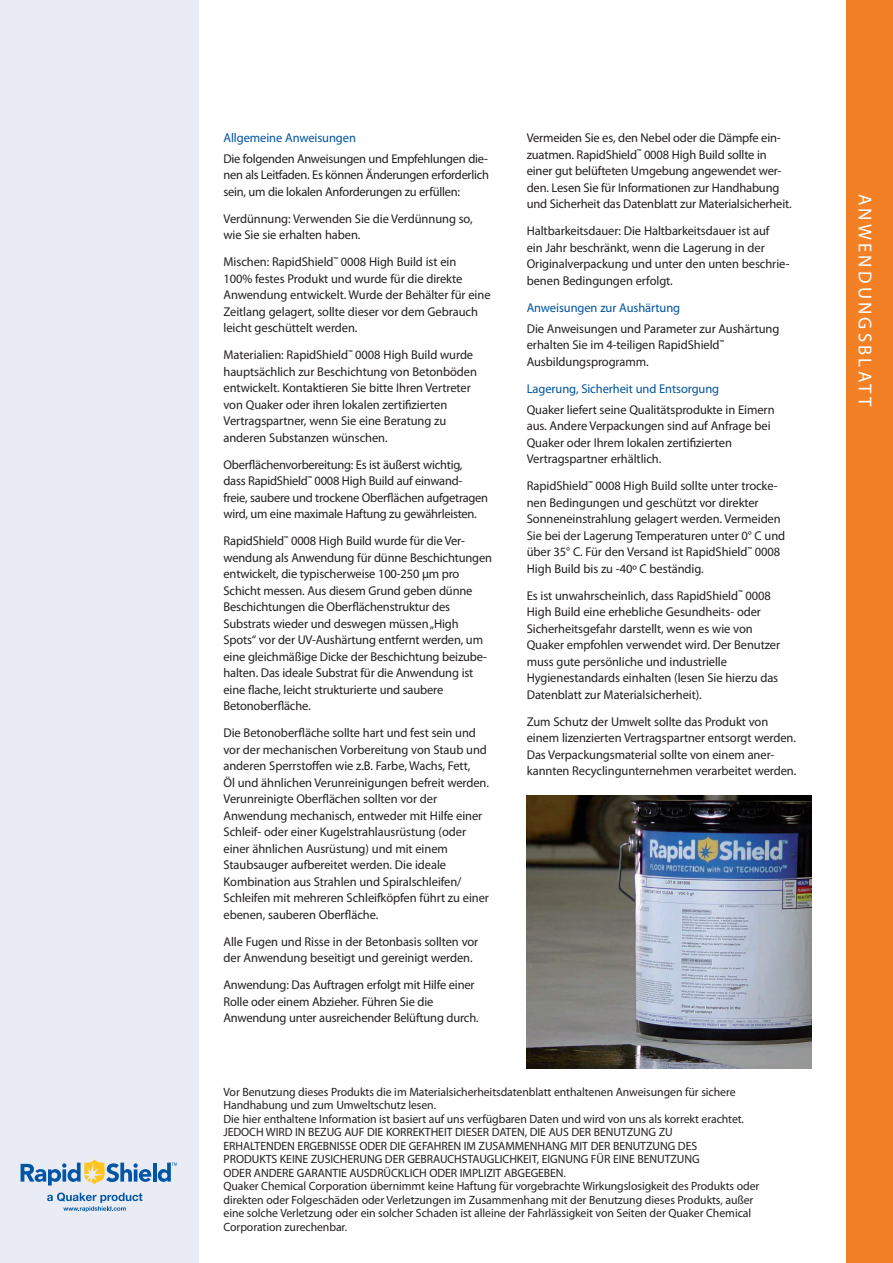
<style>
.page{position:relative;width:893px;height:1263px;background:#fff}
.page>*{position:absolute;margin:0;border:0;box-sizing:border-box;transform-origin:0 0}
.TXT_Balk_rechts{font:18.75px "Myriad Pro";letter-spacing:.17em;color:#fff}
.Platte_TXT{font:12.75px/16.5px "Myriad Pro";letter-spacing:-.005em;color:#231f20}
.Platte_TXT-2{font:12.75px/16.5px "Myriad Pro";letter-spacing:-.025em;color:#231f20}
.Platte_TXT-3{font:12px/13.5px "Myriad Pro";letter-spacing:-.005em;color:#231f20}
.s1{color:#0153a0}
</style>
<div class="page">
<div style="left:0;top:0;width:198px;height:1263px;background:#e9ecf5"></div>
<div style="left:847px;top:0;width:46px;height:1263px;background:#f48026"></div>
<svg style="left:47px;top:1192px;width:95px;height:20px"></svg>
<svg style="left:21px;top:1159px;width:130px;height:26px"></svg>
<hr style="left:153px;top:1162px;width:3px;height:19px;background:#0155a5">
<svg style="left:158px;top:1162px;width:19px;height:20px"></svg>
<img style="left:527px;top:795px;width:285px;height:273px">
<p class="Platte_TXT" style="left:224px;top:127px;width:266px;line-height:21px"><span class="s1">Allgemeine Anweisungen<br></span>Die folgenden Anweisungen und Empfehlungen die-</p>
<p class="Platte_TXT-2" style="left:224px;top:166px;width:267px">nen als Leitfaden. Es können Änderungen erforderlich sein, um die lokalen Anforderungen zu erfüllen:</p>
<p class="Platte_TXT" style="left:224px;top:210px;width:251px">Verdünnung: Verwenden Sie die Verdünnung so, wie Sie sie erhalten haben.</p>
<p class="Platte_TXT" style="left:224px;top:253px;width:269px">Mischen: RapidShield<sup>™</sup> 0008 High Build ist ein<br>100% festes Produkt und wurde für die direkte Anwendung entwickelt. Wurde der Behälter für eine Zeitlang gelagert, sollte dieser vor dem Gebrauch leicht geschüttelt werden.</p>
<p class="Platte_TXT" style="left:224px;top:346px;width:255px">Materialien: RapidShield<sup>™</sup> 0008 High Build wurde hauptsächlich zur Beschichtung von Betonböden entwickelt. Kontaktieren Sie bitte Ihren Vertreter von Quaker oder ihren lokalen zertifizierten Vertragspartner, wenn Sie eine Beratung zu anderen Substanzen wünschen.</p>
<p class="Platte_TXT" style="left:224px;top:456px;width:266px">Oberflächenvorbereitung: Es ist äußerst wichtig,<br>dass RapidShield<sup>™</sup> 0008 High Build auf einwand&shy;freie, saubere und trockene Oberflächen aufgetragen wird, um eine maximale Haftung zu gewährleisten.</p>
<p class="Platte_TXT" style="left:224px;top:532px;width:270px">RapidShield<sup>™</sup> 0008 High Build wurde für die Ver&shy;wendung als Anwendung für dünne Beschichtungen entwickelt, die typischerweise 100-250 µm pro Schicht messen. Aus diesem Grund geben dünne Beschichtungen die Oberflächenstruktur des Substrats wieder und deswegen müssen „High Spots“ vor der UV-Aushärtung entfernt werden, um eine gleichmäßige Dicke der Beschichtung beizube&shy;halten. Das ideale Substrat für die Anwendung ist eine flache, leicht strukturierte und saubere Betonoberfläche.</p>
<p class="Platte_TXT" style="left:224px;top:724px;width:267px">Die Betonoberfläche sollte hart und fest sein und vor der mechanischen Vorbereitung von Staub und anderen Sperrstoffen wie z.B. Farbe, Wachs, Fett,<br>Öl und ähnlichen Verunreinigungen befreit werden.<br>Verunreinigte Oberflächen sollten vor der Anwendung mechanisch, entweder mit Hilfe einer Schleif- oder einer Kugelstrahlausrüstung (oder einer ähnlichen Ausrüstung) und mit einem Staubsauger aufbereitet werden. Die ideale Kombination aus Strahlen und Spiralschleifen/ Schleifen mit mehreren Schleifköpfen führt zu einer ebenen, sauberen Oberfläche.</p>
<p class="Platte_TXT" style="left:224px;top:933px;width:256px">Alle Fugen und Risse in der Betonbasis sollten vor der Anwendung beseitigt und gereinigt werden.</p>
<p class="Platte_TXT" style="left:224px;top:976px;width:257px">Anwendung: Das Auftragen erfolgt mit Hilfe einer<br>Rolle oder einem Abzieher. Führen Sie die<br>Anwendung unter ausreichender Belüftung durch.</p>
<p class="Platte_TXT" style="left:527px;top:129px;width:266px">Vermeiden Sie es, den Nebel oder die Dämpfe ein&shy;zuatmen. RapidShield<sup>™</sup> 0008 High Build sollte in einer gut belüfteten Umgebung angewendet wer&shy;den. Lesen Sie für Informationen zur Handhabung und Sicherheit das Datenblatt zur Materialsicherheit.</p>
<p class="Platte_TXT" style="left:527px;top:222px;width:264px">Haltbarkeitsdauer: Die Haltbarkeitsdauer ist auf<br>ein Jahr beschränkt, wenn die Lagerung in der Originalverpackung und unter den unten beschrie&shy;benen Bedingungen erfolgt.</p>
<p class="Platte_TXT" style="left:527px;top:297px;width:254px;line-height:21px"><span class="s1">Anweisungen zur Aushärtung<br></span>Die Anweisungen und Parameter zur Aushärtung</p>
<p class="Platte_TXT" style="left:527px;top:336px;width:199px">erhalten Sie im 4-teiligen RapidShield<sup>™<br></sup>Ausbildungsprogramm.</p>
<p class="Platte_TXT" style="left:527px;top:378px;width:249px;line-height:21px"><span class="s1">Lagerung, Sicherheit und Entsorgung<br></span>Quaker liefert seine Qualitätsprodukte in Eimern</p>
<p class="Platte_TXT" style="left:527px;top:417px;width:245px">aus. Andere Verpackungen sind auf Anfrage bei<br>Quaker oder Ihrem lokalen zertifizierten<br>Vertragspartner erhältlich.</p>
<p class="Platte_TXT" style="left:527px;top:477px;width:260px">RapidShield<sup>™</sup> 0008 High Build sollte unter trocke&shy;nen Bedingungen und geschützt vor direkter Sonneneinstrahlung gelagert werden. Vermeiden Sie bei der Lagerung Temperaturen unter 0° C und über 35° C. Für den Versand ist RapidShield<sup>™</sup> 0008<br>High Build bis zu -40º C beständig.</p>
<p class="Platte_TXT" style="left:527px;top:587px;width:255px">Es ist unwahrscheinlich, dass RapidShield<sup>™</sup> 0008<br>High Build eine erhebliche Gesundheits- oder Sicherheitsgefahr darstellt, wenn es wie von Quaker empfohlen verwendet wird. Der Benutzer muss gute persönliche und industrielle Hygienestandards einhalten (lesen Sie hierzu das Datenblatt zur Materialsicherheit).</p>
<p class="Platte_TXT" style="left:527px;top:713px;width:271px">Zum Schutz der Umwelt sollte das Produkt von einem lizenzierten Vertragspartner entsorgt werden.<br>Das Verpackungsmaterial sollte von einem aner&shy;kannten Recyclingunternehmen verarbeitet werden.</p>
<p class="Platte_TXT-3" style="left:224px;top:1085px;width:537px">Vor Benutzung dieses Produkts die im Materialsicherheitsdatenblatt enthaltenen Anweisungen für sichere Handhabung und zum Umweltschutz lesen.<br>Die hier enthaltene Information ist basiert auf uns verfügbaren Daten und wird von uns als korrekt erachtet.<br>JEDOCH WIRD IN BEZUG AUF DIE KORREKTHEIT DIESER DATEN, DIE AUS DER BENUTZUNG ZU<br>ERHALTENDEN ERGEBNISSE ODER DIE GEFAHREN IM ZUSAMMENHANG MIT DER BENUTZUNG DES<br>PRODUKTS KEINE ZUSICHERUNG DER GEBRAUCHSTAUGLICHKEIT, EIGNUNG FÜR EINE BENUTZUNG<br>ODER ANDERE GARANTIE AUSDRÜCKLICH ODER IMPLIZIT ABGEGEBEN.<br>Quaker Chemical Corporation übernimmt keine Haftung für vorgebrachte Wirkungslosigkeit des Produkts oder direkten oder Folgeschäden oder Verletzungen im Zusammenhang mit der Benutzung dieses Produkts, außer eine solche Verletzung oder ein solcher Schaden ist alleine der Fahrlässigkeit von Seiten der Quaker Chemical Corporation zurechenbar.</p>
<p class="TXT_Balk_rechts" style="left:877px;top:194px;width:214px;rotate:90deg">ANWENDUNGSBLATT</p>
</div>
